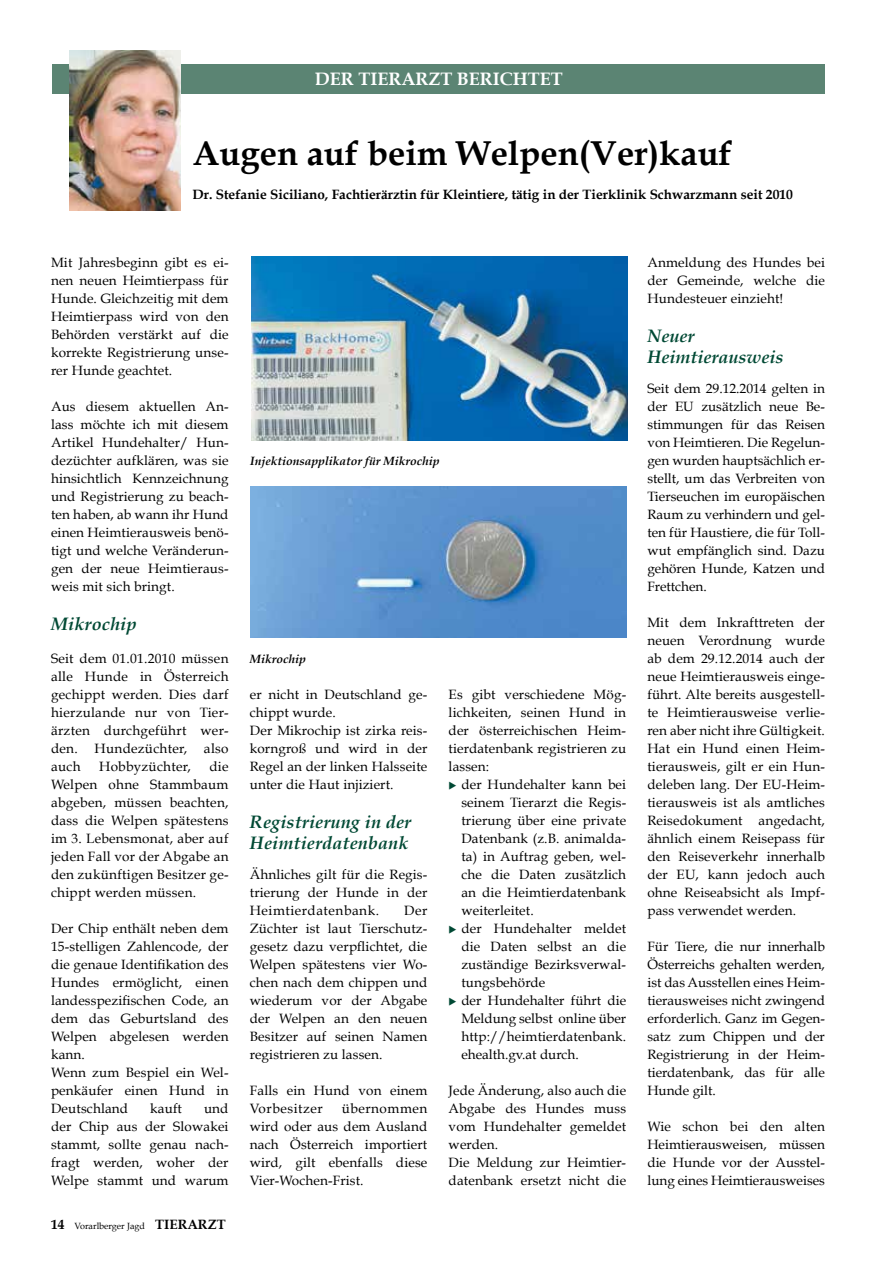
<style>
.page{position:relative;width:893px;height:1263px;background:#fff}
.page>*{position:absolute;margin:0;border:0;box-sizing:border-box;transform-origin:0 0}
.t1{font:700 34.5px "Book Antiqua";color:#000}
.t2{font:italic 700 18px/21px "Book Antiqua";letter-spacing:.01em;color:#004934}
.t3{font:700 18px "Book Antiqua";color:#fff}
.t4{font:13.5px/18px "Book Antiqua";letter-spacing:.01em;color:#000;text-align:justify}
.t5{font:700 13.5px "Book Antiqua";color:#000}
.t6{font:italic 700 12px "Book Antiqua";color:#000}
.t7{font:9px "Book Antiqua";color:#000}
.s1{font-weight:700;font-size:13.5px}
.s2{color:#004934}
</style>
<div class="page">
<div style="left:53px;top:64px;width:772px;height:30px;background:#5b8473"></div>
<img style="left:70px;top:51px;width:110px;height:160px">
<img style="left:251px;top:257px;width:377px;height:184px">
<img style="left:251px;top:486px;width:375px;height:152px">
<h2 class="t3" style="left:315px;top:69px;width:69px">Der Tierarzt</h2>
<h2 class="t3" style="left:457px;top:69px;width:84px">berichtet</h2>
<h1 class="t1" style="left:193px;top:133px;width:541px">Augen auf beim Welpen(Ver)kauf</h1>
<p class="t5" style="left:193px;top:187px;width:602px">Dr. Stefanie Siciliano, Fachtierärztin für Kleintiere, tätig in der Tierklinik Schwarzmann seit 2010</p>
<p class="t4" style="left:51px;top:253px;width:179px">Mit Jahresbeginn gibt es ei&shy;nen neuen Heimtierpass für Hunde. Gleichzeitig mit dem Heimtierpass wird von den Behörden verstärkt auf die korrekte Registrierung unse&shy;rer Hunde geachtet.</p>
<p class="t4" style="left:51px;top:397px;width:179px">Aus diesem aktuellen An&shy;lass möchte ich mit diesem Artikel Hundehalter/ Hun&shy;dezüchter aufklären, was sie hinsichtlich Kennzeichnung und Registrierung zu beach&shy;ten haben, ab wann ihr Hund einen Heimtierausweis benö&shy;tigt und welche Veränderun&shy;gen der neue Heimtieraus&shy;weis mit sich bringt.</p>
<h2 class="t2" style="left:51px;top:614px;width:87px">Mikrochip</h2>
<p class="t4" style="left:51px;top:649px;width:179px">Seit dem 01.01.2010 müssen alle Hunde in Österreich gechippt werden. Dies darf hierzulande nur von Tier&shy;ärzten durchgeführt wer&shy;den. Hundezüchter, also auch</p>
<p class="t4" style="left:51px;top:757px;width:179px;text-indent:158px">die Welpen ohne Stammbaum abgeben, müssen beachten, dass die Welpen spätestens im 3. Lebensmonat, aber auf jeden Fall vor der Abgabe an den zukünftigen Besitzer ge&shy;chippt werden müssen.</p>
<p class="t4" style="left:51px;top:919px;width:179px;text-align:left">Der Chip enthält neben dem<br>15-stelligen Zahlencode, der die genaue Identifikation des<br>Hundes ermöglicht, einen landesspezifischen Code, an dem das Geburtsland des<br>Welpen abgelesen werden kann.<br>Wenn zum Bespiel ein Wel&shy;penkäufer einen Hund in<br>Deutschland</p>
<p class="t4" style="left:99px;top:757px;width:93px">Hobbyzüchter,</p>
<p class="t4" style="left:51px;top:1099px;width:179px;text-indent:153px">und der Chip aus der Slowakei stammt, sollte genau nach&shy;fragt werden, woher der Welpe stammt und warum</p>
<p class="t4" style="left:150px;top:1099px;width:33px">kauft</p>
<p class="t7" style="left:51px;top:1220px;width:176px"><span class="s1">14</span> Vorarlberger Jagd <span class="s1">TIERARZT</span></p>
<p class="t6" style="left:250px;top:454px;width:191px">Injektionsapplikator für Mikrochip</p>
<p class="t6" style="left:250px;top:652px;width:58px">Mikrochip</p>
<p class="t4" style="left:250px;top:685px;width:179px;text-align:left">er nicht in Deutschland ge&shy;chippt wurde.<br>Der Mikrochip ist zirka reis&shy;korngroß und wird in der<br>Regel an der linken Halsseite unter die Haut injiziert.</p>
<h2 class="t2" style="left:250px;top:812px;width:163px">Registrierung in der<br>Heimtierdatenbank</h2>
<p class="t4" style="left:250px;top:865px;width:179px">Ähnliches gilt für die Regis&shy;trierung der Hunde in der Heimtierdatenbank.</p>
<p class="t4" style="left:250px;top:901px;width:179px;text-indent:154px">Der Züchter ist laut Tierschutz&shy;gesetz dazu verpflichtet, die Welpen spätestens vier Wo&shy;chen nach dem chippen und wiederum vor der Abgabe der Welpen an den neuen Besitzer auf seinen Namen registrieren zu lassen.</p>
<p class="t4" style="left:250px;top:1081px;width:179px">Falls ein Hund von einem<br>Vorbesitzer</p>
<p class="t4" style="left:250px;top:1099px;width:179px;text-indent:92px">übernommen wird oder aus dem Ausland nach Österreich importiert wird, gilt ebenfalls diese Vier-Wochen-Frist.</p>
<p class="t4" style="left:449px;top:685px;width:179px">Es gibt verschiedene Mög&shy;lichkeiten, seinen Hund in der österreichischen Heim&shy;tierdatenbank registrieren zu lassen:</p>
<p class="t4" style="left:461px;top:775px;width:166px;text-indent:-13px"><span class="s2">◆</span> der Hundehalter kann bei seinem Tierarzt die Regis&shy;trierung über eine private Datenbank (z.B. animalda&shy;ta) in Auftrag geben, wel&shy;che die Daten zusätzlich an die Heimtierdatenbank weiterleitet.</p>
<p class="t4" style="left:461px;top:919px;width:166px;text-indent:-13px"><span class="s2">◆</span> der Hundehalter meldet die Daten selbst an die zuständige Bezirksverwal&shy;tungsbehörde</p>
<p class="t4" style="left:461px;top:991px;width:166px;text-indent:-13px"><span class="s2">◆</span> der Hundehalter führt die Meldung selbst online über http://heimtierdatenbank. ehealth.gv.at durch.</p>
<p class="t4" style="left:449px;top:1081px;width:179px;text-align:left">Jede Änderung, also auch die<br>Abgabe des Hundes muss vom Hundehalter gemeldet werden.<br>Die Meldung zur Heimtier&shy;datenbank ersetzt nicht die</p>
<p class="t4" style="left:647px;top:253px;width:179px">Anmeldung des Hundes bei der Gemeinde, welche die Hundesteuer einzieht!</p>
<h2 class="t2" style="left:647px;top:326px;width:137px">Neuer<br>Heimtierausweis</h2>
<p class="t4" style="left:647px;top:379px;width:179px">Seit dem 29.12.2014 gelten in der EU zusätzlich neue Be&shy;stimmungen für das Reisen von Heimtieren. Die Regelun&shy;gen wurden hauptsächlich er&shy;stellt, um das Verbreiten von Tierseuchen im europäischen Raum zu verhindern und gel&shy;ten für Haustiere, die für Toll&shy;wut empfänglich sind. Dazu gehören Hunde, Katzen und Frettchen.</p>
<p class="t4" style="left:647px;top:613px;width:179px">Mit dem Inkrafttreten der neuen Verordnung wurde ab dem 29.12.2014 auch der neue Heimtierausweis einge&shy;führt. Alte bereits ausgestell&shy;te Heimtierausweise verlie&shy;ren aber nicht ihre Gültigkeit.<br>Hat ein Hund einen Heim&shy;tierausweis, gilt er ein Hun&shy;deleben lang. Der EU-Heim&shy;tierausweis ist als amtliches Reisedokument angedacht, ähnlich einem Reisepass für den Reiseverkehr innerhalb der EU, kann jedoch auch ohne Reiseabsicht als Impf&shy;pass verwendet werden.</p>
<p class="t4" style="left:647px;top:937px;width:179px">Für Tiere, die nur innerhalb Österreichs gehalten werden, ist das Ausstellen eines Heim&shy;tierausweises nicht zwingend erforderlich. Ganz im Gegen&shy;satz zum Chippen und der Registrierung in der Heim&shy;tierdatenbank, das für alle Hunde gilt.</p>
<p class="t4" style="left:647px;top:1117px;width:179px">Wie schon bei den alten Heimtierausweisen, müssen die Hunde vor der Ausstel&shy;lung eines Heimtierausweises</p>
</div>
